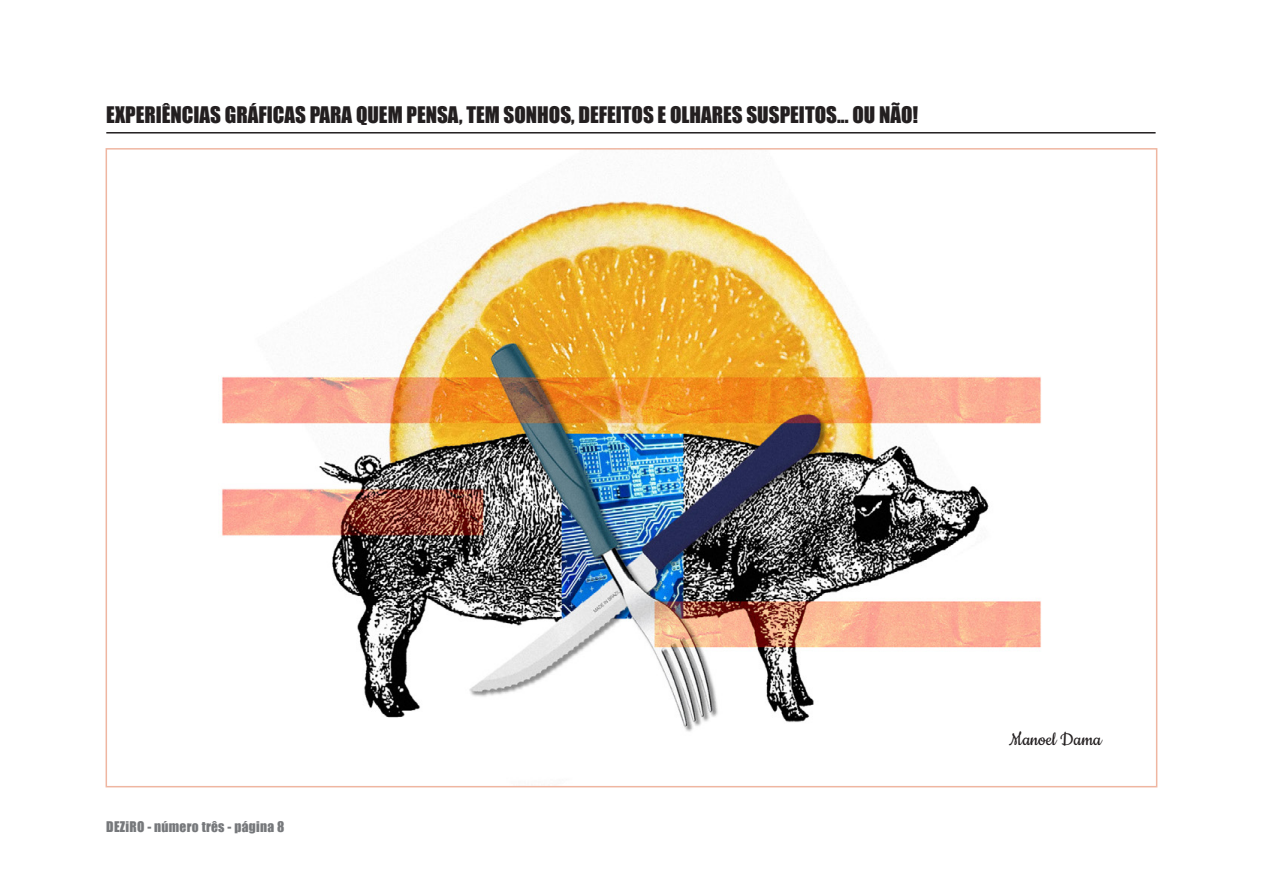
<style>
.page{position:relative;width:1263px;height:893px;background:#fff}
.page>*{position:absolute;margin:0;border:0;box-sizing:border-box;transform-origin:0 0}
.t1{font:21px "Impact";color:#231f20}
.t2{font:21px "Cookie";color:#231f20}
.t3{font:13.5px "Impact";letter-spacing:.02em;color:#76787b}
</style>
<div class="page">
<hr style="left:106px;top:132px;width:1049px;height:2px;background:#231f20">
<img style="left:222px;top:201px;width:819px;height:531px">
<p class="t1" style="left:106px;top:98px;width:813px">EXPERIÊNCIAS GRÁFICAS PARA QUEM PENSA, TEM SONHOS, DEFEITOS E OLHARES SUSPEITOS... OU NÃO!</p>
<p class="t3" style="left:106px;top:817px;width:180px">DEZiRO - número três - página 8</p>
<p class="t2" style="left:1009px;top:729px;width:94px">Manoel Dama</p>
</div>
